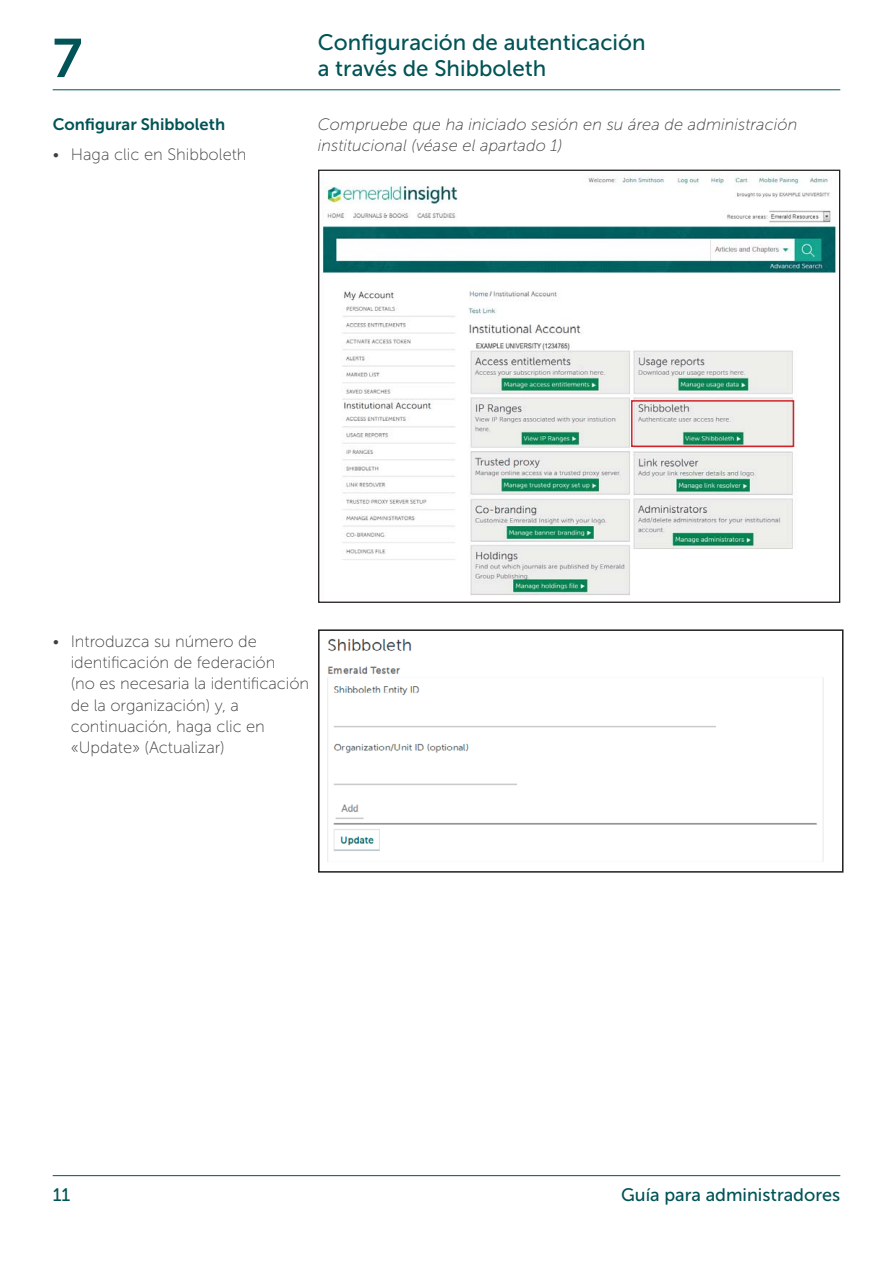
<style>
.page{position:relative;width:893px;height:1263px;background:#fff}
.page>*{position:absolute;margin:0;border:0;box-sizing:border-box;transform-origin:0 0}
.t1{font:54.15px "Museo Sans 700";color:#005356}
.t2{font:22.35px/26.5px "Museo Sans 500";color:#005356}
.t3{font:18px "Museo Sans 500";color:#005356}
.t4{font:16.5px/21.3px "Museo Sans 100";letter-spacing:-.005em;color:#404041}
.t5{font:italic 16.5px/21.3px "Museo Sans 100";color:#404041}
.t6{font:16.5px "Museo Sans 700";color:#005356}
</style>
<div class="page">
<hr style="left:53px;top:1175px;width:787px;height:1px;background:#005356">
<hr style="left:53px;top:90px;width:787px;height:1px;background:#005356">
<img style="left:327px;top:638px;width:497px;height:224px">
<div style="left:318px;top:629px;width:525px;height:244px;border:2px solid #231f20"></div>
<img style="left:322px;top:175px;width:515px;height:420px">
<div style="left:631px;top:400px;width:163px;height:47px;border:2px solid #d2232a"></div>
<h1 class="t1" style="left:53px;top:39px;width:31px">7</h1>
<h2 class="t2" style="left:318px;top:31px;width:329px">Configuración de autenticación a través de Shibboleth</h2>
<p class="t6" style="left:53px;top:118px;width:174px">Configurar Shibboleth</p>
<p class="t4" style="left:53px;top:146px;width:195px">• Haga clic en Shibboleth</p>
<p class="t5" style="left:318px;top:116px;width:481px">Compruebe que ha iniciado sesión en su área de administración institucional (véase el apartado 1)</p>
<p class="t4" style="left:71px;top:632px;width:240px;text-indent:-18px">• Introduzca su número de identificación de federación<br>(no es necesaria la identificación de la organización) y, a continuación, haga clic en «Update» (Actualizar)</p>
<p class="t3" style="left:53px;top:1188px;width:19px">11</p>
<p class="t3" style="left:621px;top:1188px;width:221px">Guía para administradores</p>
</div>
